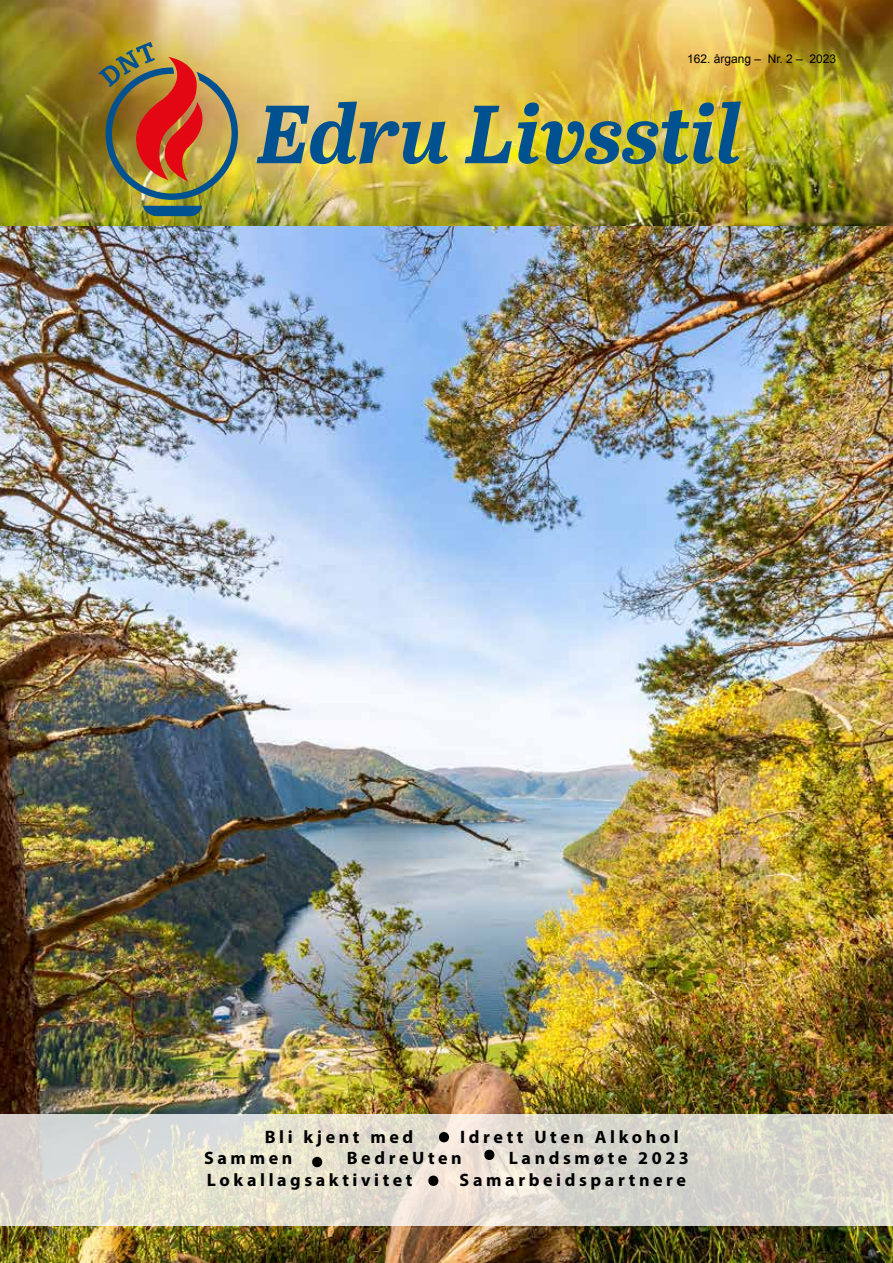
<style>
.page{position:relative;width:893px;height:1263px;background:#fff}
.page>*{position:absolute;margin:0;border:0;box-sizing:border-box;transform-origin:0 0}
.t1{font:italic 700 82.2px "Abril Text";letter-spacing:-.005em;color:#005190}
.t2{font:700 18px "Myriad Pro";letter-spacing:.2em;color:#000}
.t3{font:12px "Arial";color:#000}
</style>
<div class="page">
<img style="left:0;top:225px;width:893px;height:1038px">
<img style="left:0;top:0;width:893px;height:225px">
<svg style="left:143px;top:206px;width:59px;height:10px"></svg>
<img style="left:54px;top:42px;width:247px;height:158px">
<svg style="left:0;top:1114px;width:893px;height:112px;background:#dedbd0"></svg>
<svg style="left:312px;top:1157px;width:10px;height:10px"></svg>
<svg style="left:439px;top:1132px;width:55px;height:28px;background:#f0e3da"></svg>
<svg style="left:428px;top:1175px;width:10px;height:11px"></svg>
<p class="t3" style="left:687px;top:51px;width:151px">162. årgang – Nr. 2 – 2023</p>
<h1 class="t1" style="left:257px;top:74px;width:486px">Edru Livsstil</h1>
<p class="t2" style="left:265px;top:1125px;width:150px">Bli kjent med</p>
<p class="t2" style="left:460px;top:1125px;width:220px">Idrett Uten Alkohol</p>
<p class="t2" style="left:204px;top:1146px;width:90px">Sammen</p>
<p class="t2" style="left:347px;top:1146px;width:117px">BedreUten</p>
<p class="t2" style="left:509px;top:1146px;width:182px">Landsmøte 2023</p>
<p class="t2" style="left:207px;top:1168px;width:207px">Lokallagsaktivitet</p>
<p class="t2" style="left:460px;top:1168px;width:228px">Samarbeidspartnere</p>
</div>
